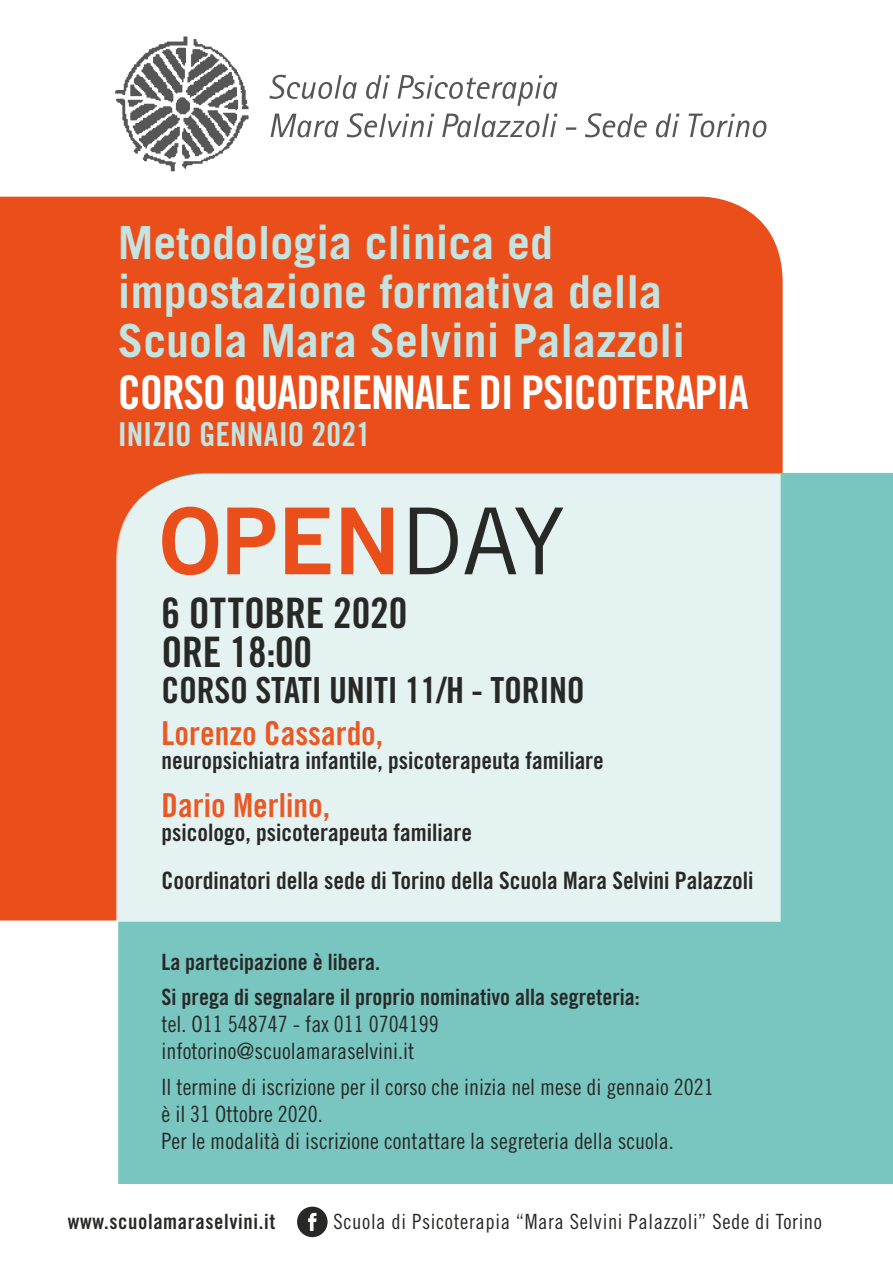
<style>
.page{position:relative;width:893px;height:1263px;background:#fff}
.page>*{position:absolute;margin:0;border:0;box-sizing:border-box;transform-origin:0 0}
.t1{font:92.4px "Trade Gothic Bold Two";color:#e94e1b}
.t2{font:46.5px "Trade Gothic Bold Cond Twenty";letter-spacing:-.03em;color:#fff}
.t3{font:700 45.75px/49.2px "Trade Gothic";color:#c5e4e1}
.t4{font:42px/39px "Trade Gothic Bold Cond Twenty";letter-spacing:-.005em;color:#282827}
.t5{font:36px "Trade Gothic Bold Cond Twenty";letter-spacing:-.01em;color:#282827}
.t6{font:33px "Trade Gothic Bold Cond Twenty";color:#ea5924}
.t7{font:33px "Trade Gothic Bold Cond Twenty";letter-spacing:-.005em;color:#c5e4e1}
.t8{font:24px/48px "Trade Gothic Bold Cond Twenty";color:#282827}
.t9{font:22.5px/27px "Trade Gothic Cond Eighteen";color:#282827}
.t10{font:22.5px/35.5px "Trade Gothic Bold Cond Twenty";color:#282827}
.t11{font:21px "Trade Gothic Cond Eighteen";letter-spacing:.03em;color:#282827}
.t12{font:21px "Trade Gothic Bold Cond Twenty";letter-spacing:.03em;color:#282827}
.s1{font-family:"Trade Gothic";color:#282827}
</style>
<div class="page">
<div style="left:0;top:197px;width:783px;height:723px;background:#e94e1b"></div>
<div style="left:118px;top:473px;width:775px;height:711px;background:#79c6c0"></div>
<img style="left:115px;top:36px;width:156px;height:136px">
<svg style="left:269px;top:75px;width:288px;height:31px"></svg>
<svg style="left:271px;top:113px;width:495px;height:24px"></svg>
<div style="left:297px;top:1206px;width:31px;height:31px;background:#282827;border-radius:50%"></div>
<svg style="left:308px;top:1213px;width:9px;height:18px"></svg>
<div style="left:116px;top:474px;width:665px;height:448px;background:#e4f3f2"></div>
<h3 class="t3" style="left:118px;top:217px;width:569px">Metodologia clinica ed impostazione formativa della<br>Scuola Mara Selvini Palazzoli</h3>
<h2 class="t2" style="left:118px;top:364px;width:632px">CORSO QUADRIENNALE DI PSICOTERAPIA</h2>
<h3 class="t7" style="left:118px;top:414px;width:254px">INIZIO GENNAIO 2021</h3>
<h1 class="t1" style="left:159px;top:484px;width:407px">OPEN<span class="s1">DAY</span></h1>
<h3 class="t4" style="left:162px;top:593px;width:247px">6 OTTOBRE 2020<br>ORE 18:00</h3>
<h3 class="t5" style="left:162px;top:668px;width:425px">CORSO STATI UNITI 11/H - TORINO</h3>
<h3 class="t6" style="left:162px;top:713px;width:223px">Lorenzo Cassardo,</h3>
<p class="t8" style="left:162px;top:736px;width:444px">neuropsichiatra infantile, psicoterapeuta familiare</p>
<h3 class="t6" style="left:162px;top:785px;width:170px">Dario Merlino,</h3>
<p class="t8" style="left:162px;top:808px;width:593px">psicologo, psicoterapeuta familiare<br>Coordinatori della sede di Torino della Scuola Mara Selvini Palazzoli</p>
<p class="t10" style="left:162px;top:944px;width:480px">La partecipazione è libera.<br>Si prega di segnalare il proprio nominativo alla segreteria:</p>
<p class="t9" style="left:162px;top:1010px;width:279px">tel. O11 548747 - fax 011 0704199 infotorino@scuolamaraselvini.it</p>
<p class="t9" style="left:162px;top:1073px;width:554px">Il termine di iscrizione per il corso che inizia nel mese di gennaio 2021 è il 31 Ottobre 2020.<br>Per le modalità di iscrizione contattare la segreteria della scuola.</p>
<p class="t12" style="left:68px;top:1208px;width:209px">www.scuolamaraselvini.it</p>
<p class="t11" style="left:333px;top:1209px;width:490px">Scuola di Psicoterapia “Mara Selvini Palazzoli” Sede di Torino</p>
</div>
